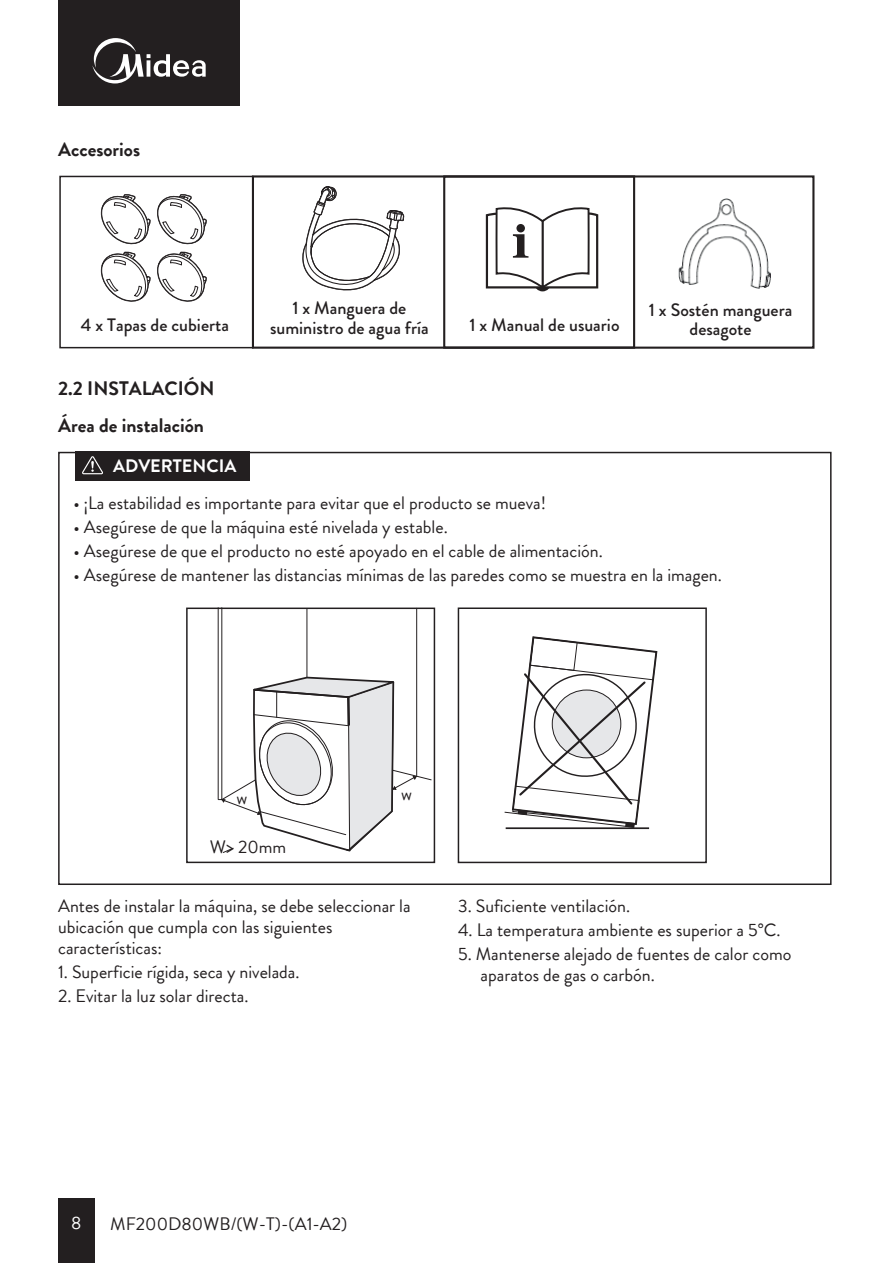
<style>
.page{position:relative;width:893px;height:1263px;background:#fff}
.page>*{position:absolute;margin:0;border:0;box-sizing:border-box;transform-origin:0 0}
.t1{font:700 19.5px "Brandon Grotesque";color:#231f20}
.t2{font:18px/21px "Brandon Grotesque";color:#231f20}
.t3{font:500 18px/19.5px "Brandon Grotesque";color:#231f20;text-align:center}
.t4{font:700 18px "Brandon Grotesque";color:#fff}
.t5{font:18px "Brandon Grotesque";color:#fff}
</style>
<div class="page">
<div style="left:58px;top:0;width:182px;height:106px;background:#231f20"></div>
<svg style="left:92px;top:38px;width:114px;height:45px"></svg>
<div style="left:58px;top:1198px;width:36px;height:65px;background:#231f20"></div>
<div style="left:252px;top:175px;width:383px;height:174px;border:2px solid #231f20"></div>
<div style="left:59px;top:176px;width:195px;height:172px;border:2px solid #231f20"></div>
<div style="left:443px;top:175px;width:371px;height:174px;border:2px solid #231f20"></div>
<svg style="left:303px;top:186px;width:102px;height:163px"></svg>
<div style="left:534px;top:275px;width:17px;height:16px;background:#231f20;border-radius:50%"></div>
<svg style="left:485px;top:207px;width:114px;height:83px"></svg>
<div style="left:516px;top:224px;width:9px;height:8px;background:#231f20;border-radius:50%"></div>
<svg style="left:158px;top:194px;width:49px;height:108px"></svg>
<svg style="left:101px;top:194px;width:50px;height:108px"></svg>
<div style="left:75px;top:452px;width:175px;height:29px;background:#231f20"></div>
<div style="left:58px;top:452px;width:774px;height:433px;border:2px solid #231f20"></div>
<svg style="left:82px;top:456px;width:21px;height:18px"></svg>
<div style="left:186px;top:607px;width:249px;height:256px;border:2px solid #231f20"></div>
<hr style="left:218px;top:608px;width:1px;height:191px;background:#231f20">
<hr style="left:222px;top:608px;width:1px;height:191px;background:#231f20">
<hr style="left:416px;top:608px;width:1px;height:168px;background:#231f20">
<hr style="left:307px;top:608px;width:1px;height:69px;background:#231f20">
<svg style="left:218px;top:675px;width:214px;height:178px"></svg>
<div style="left:458px;top:607px;width:249px;height:256px;border:2px solid #231f20"></div>
<hr style="left:506px;top:827px;width:143px;height:2px;background:#231f20">
<svg style="left:504px;top:636px;width:154px;height:192px"></svg>
<img style="left:678px;top:198px;width:93px;height:91px">
<p class="t1" style="left:58px;top:136px;width:84px">Accesorios</p>
<p class="t3" style="left:81px;top:315px;width:150px">4 x Tapas de cubierta</p>
<p class="t1" style="left:58px;top:375px;width:158px">2.2 INSTALACIÓN</p>
<p class="t1" style="left:58px;top:412px;width:147px">Área de instalación</p>
<p class="t4" style="left:113px;top:453px;width:125px">ADVERTENCIA</p>
<p class="t3" style="left:270px;top:299px;width:160px">1 x Manguera de suministro de agua fría</p>
<p class="t3" style="left:469px;top:315px;width:152px">1 x Manual de usuario</p>
<p class="t3" style="left:649px;top:300px;width:145px">1 x Sostén manguera desagote</p>
<p class="t2" style="left:74px;top:493px;width:474px">• ¡La estabilidad es importante para evitar que el producto se mueva!</p>
<p class="t2" style="left:74px;top:517px;width:376px">• Asegúrese de que la máquina esté nivelada y estable.</p>
<p class="t2" style="left:74px;top:541px;width:531px">• Asegúrese de que el producto no esté apoyado en el cable de alimentación.</p>
<p class="t2" style="left:74px;top:565px;width:650px">• Asegúrese de mantener las distancias mínimas de las paredes como se muestra en la imagen.</p>
<p class="t2" style="left:236px;top:787px;width:12px">w</p>
<p class="t2" style="left:210px;top:836px;width:78px">W&gt; 20mm</p>
<p class="t2" style="left:401px;top:783px;width:12px">w</p>
<p class="t2" style="left:58px;top:896px;width:354px">Antes de instalar la máquina, se debe seleccionar la ubicación que cumpla con las siguientes características:</p>
<p class="t2" style="left:58px;top:962px;width:243px">1. Superficie rígida, seca y nivelada.</p>
<p class="t2" style="left:58px;top:986px;width:192px">2. Evitar la luz solar directa.</p>
<p class="t2" style="left:458px;top:896px;width:174px">3. Suficiente ventilación.</p>
<p class="t2" style="left:458px;top:920px;width:324px">4. La temperatura ambiente es superior a 5°C.</p>
<p class="t2" style="left:481px;top:944px;width:312px;text-indent:-22px">5. Mantenerse alejado de fuentes de calor como aparatos de gas o carbón.</p>
<p class="t5" style="left:71px;top:1211px;width:12px">8</p>
<p class="t2" style="left:110px;top:1213px;width:239px">MF200D80WB/(W-T)-(A1-A2)</p>
</div>
